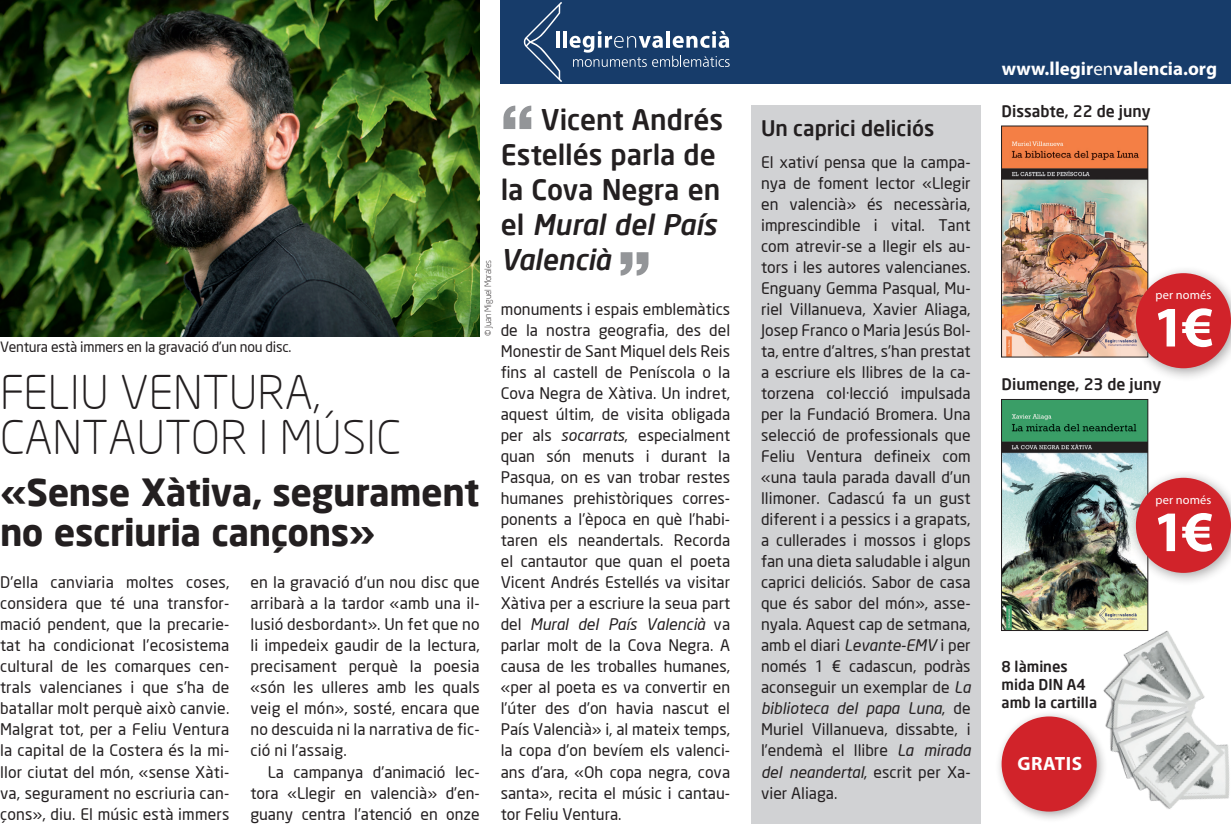
<style>
.page{position:relative;width:1231px;height:824px;background:#fff}
.page>*{position:absolute;margin:0;border:0;box-sizing:border-box;transform-origin:0 0}
.Cita{font:900 64.75px "Helvetica LT Std";color:#939598}
.t1{font:700 57.75px "Myriad Pro";color:#fff}
.Entrevistat{font:300 45.5px "Neo Sans";color:#231f20}
.Titular{font:700 36.75px/40.2px "Neo Sans";letter-spacing:-.015em;color:#231f20}
.Cita-2{font:500 28px/35px "Neo Sans";letter-spacing:-.005em;color:#231f20}
.Títol_destacat{font:500 21px "Neo Sans";color:#231f20}
.t2{font:700 19.25px "Myriad Pro";letter-spacing:.025em;color:#fff}
.t3{font:700 18.9px "Myriad Pro";color:#fff}
.Text_1{font:15.75px/21px "Neo Sans";letter-spacing:.01em;color:#231f20;text-align:justify}
.Text_2{font:15.75px/21px "Neo Sans";color:#231f20;text-align:justify}
.Dia_setmana{font:500 15.75px "Neo Sans";color:#231f20}
.Dia_setmana-2{font:500 14.88px/17.8px "Neo Sans";color:#231f20}
.Peu_de_foto{font:14px "Neo Sans";letter-spacing:-.015em;color:#231f20}
.t4{font:12.42px "Myriad Pro";letter-spacing:.015em;color:#fff}
.t5{font:300 8.75px "Neo Sans";letter-spacing:-.015em;color:#231f20}
.s1{font-style:italic}
.s2{font-weight:400}
</style>
<div class="page">
<div style="left:751px;top:105px;width:229px;height:718px;background:#d1d2d4"></div>
<img style="left:0;top:0;width:479px;height:336px">
<img style="left:1003px;top:401px;width:142px;height:227px">
<div style="left:1001px;top:399px;width:146px;height:231px;border:1px solid #231f20"></div>
<div style="left:500px;top:0;width:730px;height:84px;background:#173c6a"></div>
<img style="left:1003px;top:128px;width:142px;height:227px">
<div style="left:1001px;top:126px;width:146px;height:231px;border:1px solid #231f20"></div>
<svg style="left:524px;top:2px;width:38px;height:80px"></svg>
<hr style="left:556px;top:31px;width:3px;height:17px;background:#fff">
<hr style="left:563px;top:31px;width:3px;height:17px;background:#fff">
<svg style="left:569px;top:31px;width:160px;height:36px"></svg>
<img style="left:1065px;top:618px;width:165px;height:191px">
<div style="left:1127px;top:469px;width:103px;height:117px;background:#231f20;opacity:.4"></div>
<div style="left:1135px;top:477px;width:95px;height:96px;background:#d1232a;border-radius:50%"></div>
<div style="left:994px;top:709px;width:114px;height:114px;background:#231f20;opacity:.4"></div>
<div style="left:1001px;top:716px;width:95px;height:95px;background:#d1232a;border-radius:50%"></div>
<div style="left:1127px;top:265px;width:103px;height:117px;background:#231f20;opacity:.4"></div>
<div style="left:1135px;top:273px;width:95px;height:95px;background:#d1232a;border-radius:50%"></div>
<p class="Peu_de_foto" style="left:0;top:338px;width:293px">Ventura està immers en la gravació d’un nou disc.</p>
<p class="t5" style="left:483px;top:336px;width:78px;rotate:-90deg">© Juan Miguel Morales</p>
<p class="Entrevistat" style="left:0;top:365px;width:322px">FELIU VENTURA,</p>
<p class="Entrevistat" style="left:0;top:410px;width:402px">CANTAUTOR I MÚSIC</p>
<p class="Titular" style="left:0;top:471px;width:481px">«Sense Xàtiva, segurament no escriuria cançons»</p>
<p class="Text_1" style="left:0;top:571px;width:231px">D’ella canviaria moltes coses, considera que té una transfor· mació pendent, que la precarie· tat ha condicionat l’ecosistema cultural de les comarques cen· trals valencianes i que s’ha de batallar molt perquè això canvie.<br>Malgrat tot, per a Feliu Ventura la capital de la Costera és la mi· llor ciutat del món, «sense Xàti· va, segurament no escriuria can· çons», diu. El músic està immers</p>
<p class="Text_1" style="left:250px;top:571px;width:231px">en la gravació d’un nou disc que arribarà a la tardor «amb una il· lusió desbordant». Un fet que no li impedeix gaudir de la lectura, precisament perquè la poesia «són les ulleres amb les quals veig el món», sosté, encara que no descuida ni la narrativa de fic· ció ni l’assaig.</p>
<p class="Text_2" style="left:250px;top:760px;width:231px;text-indent:17px">La campanya d’animació lec· tora «Llegir en valencià» d’en· guany centra l’atenció en onze</p>
<p class="Cita" style="left:500px;top:88px;width:34px">“</p>
<p class="Cita-2" style="left:500px;top:101px;width:224px;text-indent:40px">Vicent Andrés<br>Estellés parla de la Cova Negra en el <span class="s1">Mural del País<br>Valencià</span></p>
<p class="Cita" style="left:618px;top:233px;width:34px">”</p>
<p class="Text_2" style="left:500px;top:298px;width:231px">monuments i espais emblemàtics de la nostra geografia, des del Monestir de Sant Miquel dels Reis fins al castell de Peníscola o la Cova Negra de Xàtiva. Un indret, aquest últim, de visita obligada per als <span class="s1">socarrats</span>, especialment quan són menuts i durant la Pasqua, on es van trobar restes humanes prehistòriques corres· ponents a l’època en què l’habi· taren els neandertals. Recorda el cantautor que quan el poeta Vicent Andrés Estellés va visitar Xàtiva per a escriure la seua part del <span class="s1">Mural del País Valencià</span> va parlar molt de la Cova Negra. A causa de les troballes humanes, «per al poeta es va convertir en l’úter des d’on havia nascut el País Valencià» i, al mateix temps, la copa d’on bevíem els valenci· ans d’ara, «Oh copa negra, cova santa», recita el músic i cantau· tor Feliu Ventura.</p>
<p class="Títol_destacat" style="left:761px;top:115px;width:175px">Un caprici deliciós</p>
<p class="Text_1" style="left:761px;top:151px;width:211px">El xativí pensa que la campa· nya de foment lector «Llegir en valencià» és necessària, imprescindible i vital. Tant com atrevir-se a llegir els au· tors i les autores valencianes.<br>Enguany Gemma Pasqual, Mu· riel Villanueva, Xavier Aliaga, Josep Franco o Maria Jesús Bol· ta, entre d’altres, s’han prestat a escriure els llibres de la ca· torzena col·lecció impulsada per la Fundació Bromera. Una selecció de professionals que Feliu Ventura defineix com «una taula parada davall d’un llimoner. Cadascú fa un gust diferent i a pessics i a grapats, a cullerades i mossos i glops fan una dieta saludable i algun caprici deliciós. Sabor de casa que és sabor del món», asse· nyala. Aquest cap de setmana, amb el diari <span class="s1">Levante-EMV</span> i per només 1 € cadascun, podràs aconseguir un exemplar de <span class="s1">La biblioteca del papa Luna</span>, de Muriel Villanueva, dissabte, i l’endemà el llibre <span class="s1">La mirada del neandertal</span>, escrit per Xa· vier Aliaga.</p>
<p class="t3" style="left:1001px;top:57px;width:217px">www.llegir<span class="s2">en</span>valencia.org</p>
<p class="Dia_setmana" style="left:1001px;top:101px;width:150px">Dissabte, 22 de juny</p>
<p class="t4" style="left:1155px;top:287px;width:58px">per només</p>
<p class="t1" style="left:1152px;top:289px;width:62px">1€</p>
<p class="Dia_setmana" style="left:1001px;top:374px;width:161px">Diumenge, 23 de juny</p>
<p class="Dia_setmana-2" style="left:1001px;top:657px;width:68px">8 làmines</p>
<p class="Dia_setmana-2" style="left:1001px;top:675px;width:97px">mida DIN A4 amb la cartilla</p>
<p class="t2" style="left:1017px;top:750px;width:66px">GRATIS</p>
<p class="t4" style="left:1155px;top:492px;width:58px">per només</p>
<p class="t1" style="left:1152px;top:494px;width:62px">1€</p>
</div>
